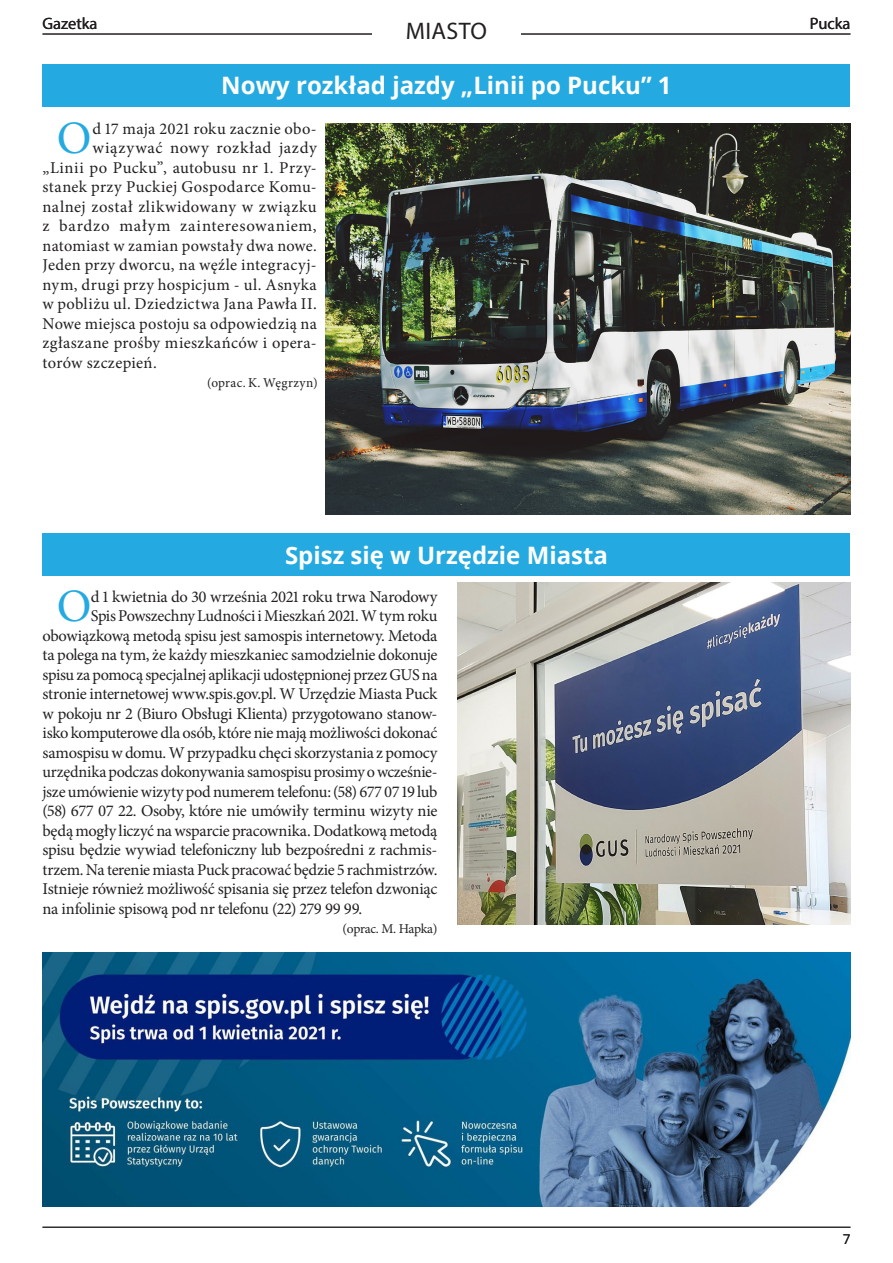
<style>
.page{position:relative;width:893px;height:1263px;background:#fff}
.page>*{position:absolute;margin:0;border:0;box-sizing:border-box;transform-origin:0 0}
.body_z{font:46.5px "Minion Pro";color:#24aae1}
.t1{font:700 24px "Open Sans";color:#fff}
.t2{font:24px "Myriad Pro";letter-spacing:.01em;color:#231f20}
.body_z-2{font:16.5px "Minion Pro";letter-spacing:-.01em;color:#231f20}
.body_z-3{font:16.5px "Minion Pro";letter-spacing:.025em;color:#231f20}
.body_z-4{font:16.5px "Minion Pro";letter-spacing:.02em;color:#231f20}
.body_z-5{font:16.5px "Minion Pro";letter-spacing:.035em;color:#231f20}
.body_z-6{font:16.5px "Minion Pro";letter-spacing:.015em;color:#231f20}
.body_z-7{font:16.5px "Minion Pro";letter-spacing:.03em;color:#231f20}
.body_z-8{font:16.5px "Minion Pro";letter-spacing:.04em;color:#231f20}
.t3{font:16.5px "Myriad Pro";color:#231f20}
.body_z-9{font:13.5px "Minion Pro";letter-spacing:.03em;color:#231f20}
.body_z-10{font:13.5px "Minion Pro";letter-spacing:-.03em;color:#231f20}
.t4{font:13.5px "Open Sans";color:#231f20}
</style>
<div class="page">
<div style="left:43px;top:64px;width:807px;height:42px;background:#24aae1"></div>
<div style="left:43px;top:534px;width:807px;height:42px;background:#24aae1"></div>
<img style="left:43px;top:953px;width:807px;height:253px">
<img style="left:457px;top:582px;width:393px;height:343px">
<img style="left:325px;top:123px;width:525px;height:392px">
<hr style="left:43px;top:34px;width:807px;height:1px;background:#231f20">
<hr style="left:43px;top:1227px;width:807px;height:1px;background:#231f20">
<div style="left:372px;top:21px;width:149px;height:22px;background:#fff"></div>
<p class="t3" style="left:43px;top:14px;width:57px">Gazetka</p>
<h2 class="t2" style="left:376px;top:16px;width:142px">WYDARZENIA</h2>
<p class="t3" style="left:810px;top:14px;width:42px">Pucka</p>
<h2 class="t2" style="left:406px;top:16px;width:83px">MIASTO</h2>
<p class="t1" style="left:221px;top:69px;width:452px">Nowy rozkład jazdy „Linii po Pucku” 1</p>
<p class="body_z" style="left:57px;top:107px;width:36px">O</p>
<p class="body_z-4" style="left:93px;top:117px;width:226px">d 17 maja 2021 roku zacznie obo-</p>
<p class="body_z-5" style="left:93px;top:137px;width:226px">wiązywać nowy rozkład jazdy</p>
<p class="body_z-7" style="left:43px;top:156px;width:276px">„Linii po Pucku”, autobusu nr 1. Przy-</p>
<p class="body_z-3" style="left:43px;top:176px;width:276px">stanek przy Puckiej Gospodarce Komu-</p>
<p class="body_z-5" style="left:43px;top:195px;width:276px">nalnej został zlikwidowany w związku</p>
<p class="body_z-8" style="left:43px;top:215px;width:276px">z bardzo małym zainteresowaniem,</p>
<p class="body_z-4" style="left:43px;top:234px;width:276px">natomiast w zamian powstały dwa nowe.</p>
<p class="body_z-4" style="left:43px;top:254px;width:276px">Jeden przy dworcu, na węźle integracyj-</p>
<p class="body_z-3" style="left:43px;top:273px;width:276px">nym, drugi przy hospicjum - ul. Asnyka</p>
<p class="body_z-3" style="left:43px;top:293px;width:276px">w pobliżu ul. Dziedzictwa Jana Pawła II.</p>
<p class="body_z-6" style="left:43px;top:312px;width:276px">Nowe miejsca postoju sa odpowiedzią na</p>
<p class="body_z-3" style="left:43px;top:332px;width:276px">zgłaszane prośby mieszkańców i opera-</p>
<p class="body_z-6" style="left:43px;top:351px;width:116px">torów szczepień.</p>
<p class="body_z-9" style="left:207px;top:374px;width:112px">(oprac. K. Węgrzyn)</p>
<p class="t1" style="left:285px;top:538px;width:324px">Spisz się w Urzędzie Miasta</p>
<p class="body_z" style="left:57px;top:575px;width:36px">O</p>
<p class="body_z-2" style="left:91px;top:585px;width:348px">d 1 kwietnia do 30 września 2021 roku trwa Narodowy</p>
<p class="body_z-2" style="left:91px;top:605px;width:348px">Spis Powszechny Ludności i Mieszkań 2021. W tym roku</p>
<p class="body_z-2" style="left:43px;top:624px;width:396px">obowiązkową metodą spisu jest samospis internetowy. Metoda</p>
<p class="body_z-2" style="left:43px;top:644px;width:396px">ta polega na tym, że każdy mieszkaniec samodzielnie dokonuje</p>
<p class="body_z-2" style="left:43px;top:663px;width:396px">spisu za pomocą specjalnej aplikacji udostępnionej przez GUS na</p>
<p class="body_z-2" style="left:43px;top:683px;width:396px">stronie internetowej www.spis.gov.pl. W Urzędzie Miasta Puck</p>
<p class="body_z-2" style="left:43px;top:702px;width:396px">w pokoju nr 2 (Biuro Obsługi Klienta) przygotowano stanow-</p>
<p class="body_z-2" style="left:43px;top:722px;width:396px">isko komputerowe dla osób, które nie mają możliwości dokonać</p>
<p class="body_z-2" style="left:43px;top:741px;width:396px">samospisu w domu. W przypadku chęci skorzystania z pomocy</p>
<p class="body_z-2" style="left:43px;top:761px;width:396px">urzędnika podczas dokonywania samospisu prosimy o wcześnie-</p>
<p class="body_z-2" style="left:43px;top:780px;width:396px">jsze umówienie wizyty pod numerem telefonu: (58) 677 07 19 lub</p>
<p class="body_z-2" style="left:43px;top:800px;width:396px">(58) 677 07 22. Osoby, które nie umówiły terminu wizyty nie</p>
<p class="body_z-2" style="left:43px;top:819px;width:396px">będą mogły liczyć na wsparcie pracownika. Dodatkową metodą</p>
<p class="body_z-2" style="left:43px;top:839px;width:396px">spisu będzie wywiad telefoniczny lub bezpośredni z rachmis-</p>
<p class="body_z-2" style="left:43px;top:858px;width:396px">trzem. Na terenie miasta Puck pracować będzie 5 rachmistrzów.</p>
<p class="body_z-2" style="left:43px;top:878px;width:396px">Istnieje również możliwość spisania się przez telefon dzwoniąc</p>
<p class="body_z-2" style="left:43px;top:897px;width:321px">na infolinie spisową pod nr telefonu (22) 279 99 99.</p>
<p class="body_z-10" style="left:343px;top:920px;width:96px">(oprac. M. Hapka)</p>
<p class="t4" style="left:843px;top:1229px;width:9px">7</p>
</div>
